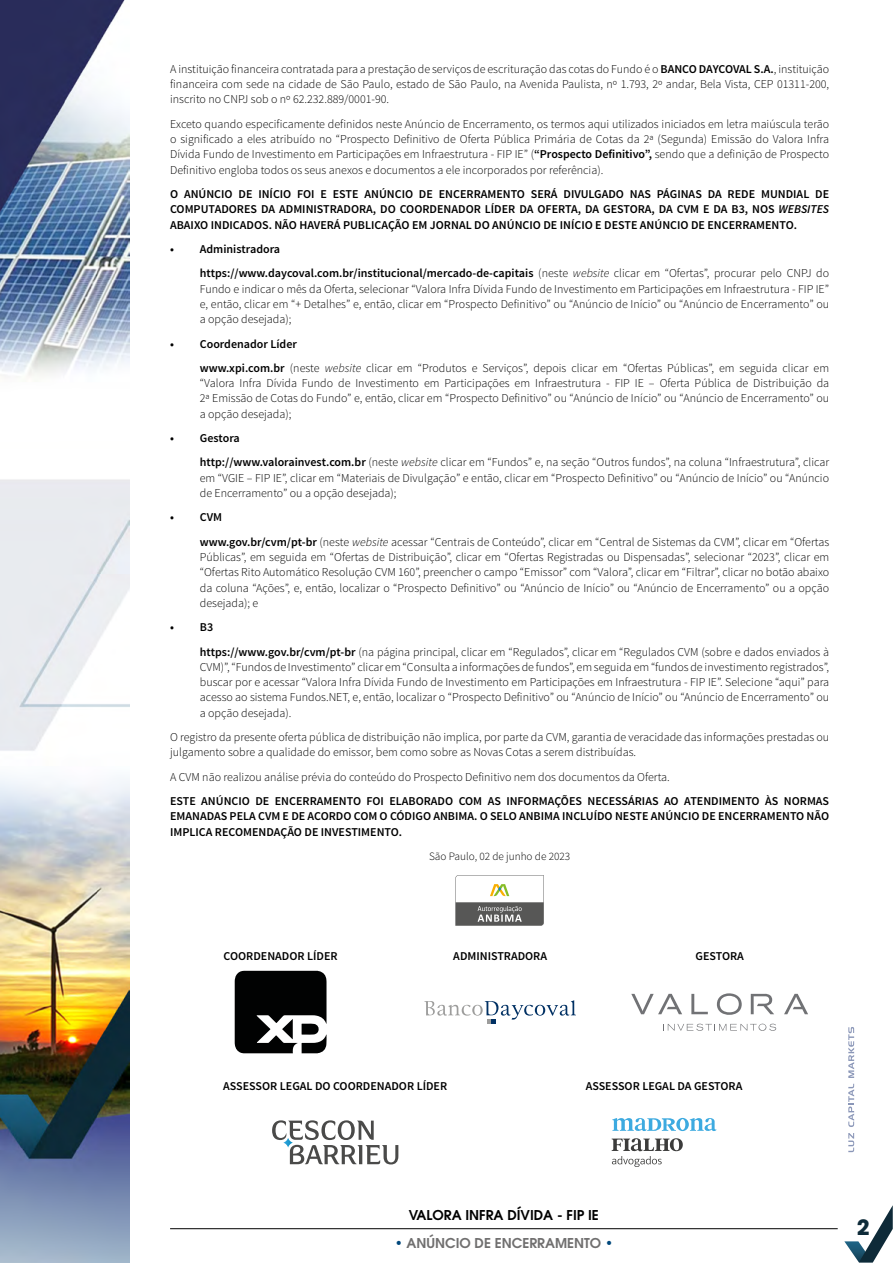
<style>
.page{position:relative;width:893px;height:1263px;background:#fff}
.page>*{position:absolute;margin:0;border:0;box-sizing:border-box;transform-origin:0 0}
.t1{font:700 21px "ITC Avant Garde Pro";color:#0e2b39}
.t2{font:600 13.5px "ITC Avant Garde Pro";color:#000}
.t3{font:600 13.5px "ITC Avant Garde Pro";color:#706f6f}
.t4{font:300 12px/15.3px "Source Sans Pro";color:#000;text-align:justify}
.t5{font:600 12px/15.3px "Source Sans Pro";color:#000;text-align:justify}
.t6{font:300 11.25px "Source Sans Pro";color:#000}
.s1{font-weight:600}
.s2{font-style:italic}
.s3{font-weight:300}
.s4{font-weight:300;font-style:italic}
.s5{color:#00487c}
</style>
<div class="page">
<hr style="left:170px;top:1228px;width:668px;height:1px;background:#000">
<img style="left:0;top:0;width:129px;height:1263px">
<svg style="left:844px;top:1205px;width:49px;height:57px"></svg>
<svg style="left:848px;top:1133px;width:6px;height:19px"></svg>
<svg style="left:848px;top:1084px;width:6px;height:43px"></svg>
<svg style="left:848px;top:1027px;width:6px;height:51px"></svg>
<svg style="left:455px;top:875px;width:89px;height:51px"></svg>
<svg style="left:235px;top:971px;width:91px;height:82px"></svg>
<svg style="left:424px;top:1000px;width:152px;height:24px"></svg>
<svg style="left:663px;top:1023px;width:113px;height:8px"></svg>
<svg style="left:691px;top:994px;width:17px;height:20px"></svg>
<svg style="left:717px;top:993px;width:25px;height:22px"></svg>
<svg style="left:631px;top:994px;width:51px;height:20px"></svg>
<svg style="left:784px;top:994px;width:24px;height:20px"></svg>
<svg style="left:751px;top:994px;width:23px;height:20px"></svg>
<svg style="left:272px;top:1120px;width:126px;height:44px"></svg>
<svg style="left:612px;top:1118px;width:104px;height:14px"></svg>
<svg style="left:612px;top:1138px;width:71px;height:29px"></svg>
<p class="t4" style="left:170px;top:61px;width:661px">A instituição financeira contratada para a prestação de serviços de escrituração das cotas do Fundo é o <span class="s1">BANCO DAYCOVAL S.A.</span>, instituição financeira com sede na cidade de São Paulo, estado de São Paulo, na Avenida Paulista, nº 1.793, 2º andar, Bela Vista, CEP 01311-200, inscrito no CNPJ sob o nº 62.232.889/0001-90.</p>
<p class="t4" style="left:170px;top:116px;width:661px">Exceto quando especificamente definidos neste Anúncio de Encerramento, os termos aqui utilizados iniciados em letra maiúscula terão o significado a eles atribuído no “Prospecto Definitivo de Oferta Pública Primária de Cotas da 2ª (Segunda) Emissão do Valora Infra Dívida Fundo de Investimento em Participações em Infraestrutura - FIP IE” (<span class="s1">“Prospecto Definitivo”,</span> sendo que a definição de Prospecto Definitivo engloba todos os seus anexos e documentos a ele incorporados por referência).</p>
<p class="t5" style="left:170px;top:187px;width:661px">O ANÚNCIO DE INÍCIO FOI E ESTE ANÚNCIO DE ENCERRAMENTO SERÁ DIVULGADO NAS PÁGINAS DA REDE MUNDIAL DE COMPUTADORES DA ADMINISTRADORA, DO COORDENADOR LÍDER DA OFERTA, DA GESTORA, DA CVM E DA B3, NOS <span class="s2">WEBSITES </span>ABAIXO INDICADOS. NÃO HAVERÁ PUBLICAÇÃO EM JORNAL DO ANÚNCIO DE INÍCIO E DESTE ANÚNCIO DE ENCERRAMENTO.</p>
<p class="t5" style="left:200px;top:237px;width:631px;line-height:24.3px;text-indent:-30px">• Administradora<br>https://www.daycoval.com.br/institucional/mercado-de-capitais <span class="s3">(neste</span> <span class="s4">website</span> <span class="s3">clicar em “Ofertas”, procurar pelo CNPJ do</span></p>
<p class="t4" style="left:200px;top:281px;width:631px">Fundo e indicar o mês da Oferta, selecionar “Valora Infra Dívida Fundo de Investimento em Participações em Infraestrutura - FIP IE” e, então, clicar em “+ Detalhes” e, então, clicar em “Prospecto Definitivo” ou “Anúncio de Início” ou “Anúncio de Encerramento” ou a opção desejada);</p>
<p class="t4" style="left:200px;top:331px;width:631px;line-height:24.3px;text-indent:-30px"><span class="s1">• Coordenador Líder<br>www.xpi.com.br</span> (neste <span class="s2">website</span> clicar em “Produtos e Serviços”, depois clicar em “Ofertas Públicas”, em seguida clicar em</p>
<p class="t4" style="left:200px;top:376px;width:631px">“Valora Infra Dívida Fundo de Investimento em Participações em Infraestrutura - FIP IE – Oferta Pública de Distribuição da 2ª Emissão de Cotas do Fundo” e, então, clicar em “Prospecto Definitivo” ou “Anúncio de Início” ou “Anúncio de Encerramento” ou a opção desejada);</p>
<p class="t4" style="left:200px;top:426px;width:631px;line-height:24.3px;text-indent:-30px"><span class="s1">• Gestora<br>http://www.valorainvest.com.br</span> (neste <span class="s2">website</span> clicar em “Fundos” e, na seção “Outros fundos”, na coluna “Infraestrutura”, clicar</p>
<p class="t4" style="left:200px;top:470px;width:631px">em “VGIE – FIP IE”, clicar em “Materiais de Divulgação” e então, clicar em “Prospecto Definitivo” ou “Anúncio de Início” ou “Anúncio de Encerramento” ou a opção desejada);</p>
<p class="t4" style="left:200px;top:505px;width:631px;line-height:24.3px;text-indent:-30px"><span class="s1">• CVM<br>www.gov.br/cvm/pt-br</span> (neste <span class="s2">website</span> acessar “Centrais de Conteúdo”, clicar em “Central de Sistemas da CVM”, clicar em “Ofertas</p>
<p class="t4" style="left:200px;top:549px;width:631px">Públicas”, em seguida em “Ofertas de Distribuição”, clicar em “Ofertas Registradas ou Dispensadas”, selecionar “2023”, clicar em “Ofertas Rito Automático Resolução CVM 160”, preencher o campo “Emissor” com “Valora”, clicar em “Filtrar”, clicar no botão abaixo da coluna “Ações”, e, então, localizar o “Prospecto Definitivo” ou “Anúncio de Início” ou “Anúncio de Encerramento” ou a opção desejada); e</p>
<p class="t4" style="left:200px;top:615px;width:631px;line-height:24.3px;text-indent:-30px"><span class="s1">• B3<br>https://www.gov.br/cvm/pt-br</span> (na página principal, clicar em “Regulados”, clicar em “Regulados CVM (sobre e dados enviados à</p>
<p class="t4" style="left:200px;top:659px;width:631px">CVM)”, “Fundos de Investimento” clicar em “Consulta a informações de fundos”, em seguida em “fundos de investimento registrados”, buscar por e acessar “Valora Infra Dívida Fundo de Investimento em Participações em Infraestrutura - FIP IE”. Selecione “aqui” para acesso ao sistema Fundos.NET, e, então, localizar o “Prospecto Definitivo” ou “Anúncio de Início” ou “Anúncio de Encerramento” ou a opção desejada).</p>
<p class="t4" style="left:170px;top:729px;width:661px">O registro da presente oferta pública de distribuição não implica, por parte da CVM, garantia de veracidade das informações prestadas ou julgamento sobre a qualidade do emissor, bem como sobre as Novas Cotas a serem distribuídas.</p>
<p class="t4" style="left:170px;top:769px;width:501px">A CVM não realizou análise prévia do conteúdo do Prospecto Definitivo nem dos documentos da Oferta.</p>
<p class="t5" style="left:170px;top:794px;width:661px">ESTE ANÚNCIO DE ENCERRAMENTO FOI ELABORADO COM AS INFORMAÇÕES NECESSÁRIAS AO ATENDIMENTO ÀS NORMAS EMANADAS PELA CVM E DE ACORDO COM O CÓDIGO ANBIMA. O SELO ANBIMA INCLUÍDO NESTE ANÚNCIO DE ENCERRAMENTO NÃO IMPLICA RECOMENDAÇÃO DE INVESTIMENTO.</p>
<p class="t6" style="left:429px;top:849px;width:143px">São Paulo, 02 de junho de 2023</p>
<p class="t5" style="left:224px;top:948px;width:116px">COORDENADOR LÍDER</p>
<p class="t5" style="left:453px;top:948px;width:95px">ADMINISTRADORA</p>
<p class="t5" style="left:695px;top:948px;width:50px">GESTORA</p>
<p class="t5" style="left:223px;top:1079px;width:226px">ASSESSOR LEGAL DO COORDENADOR LÍDER</p>
<p class="t5" style="left:586px;top:1079px;width:158px">ASSESSOR LEGAL DA GESTORA</p>
<p class="t2" style="left:409px;top:1206px;width:192px">VALORA INFRA DÍVIDA - FIP IE</p>
<p class="t3" style="left:395px;top:1234px;width:220px"><span class="s5">•</span> ANÚNCIO DE ENCERRAMENTO <span class="s5">•</span></p>
<h1 class="t1" style="left:857px;top:1213px;width:14px">2</h1>
</div>
